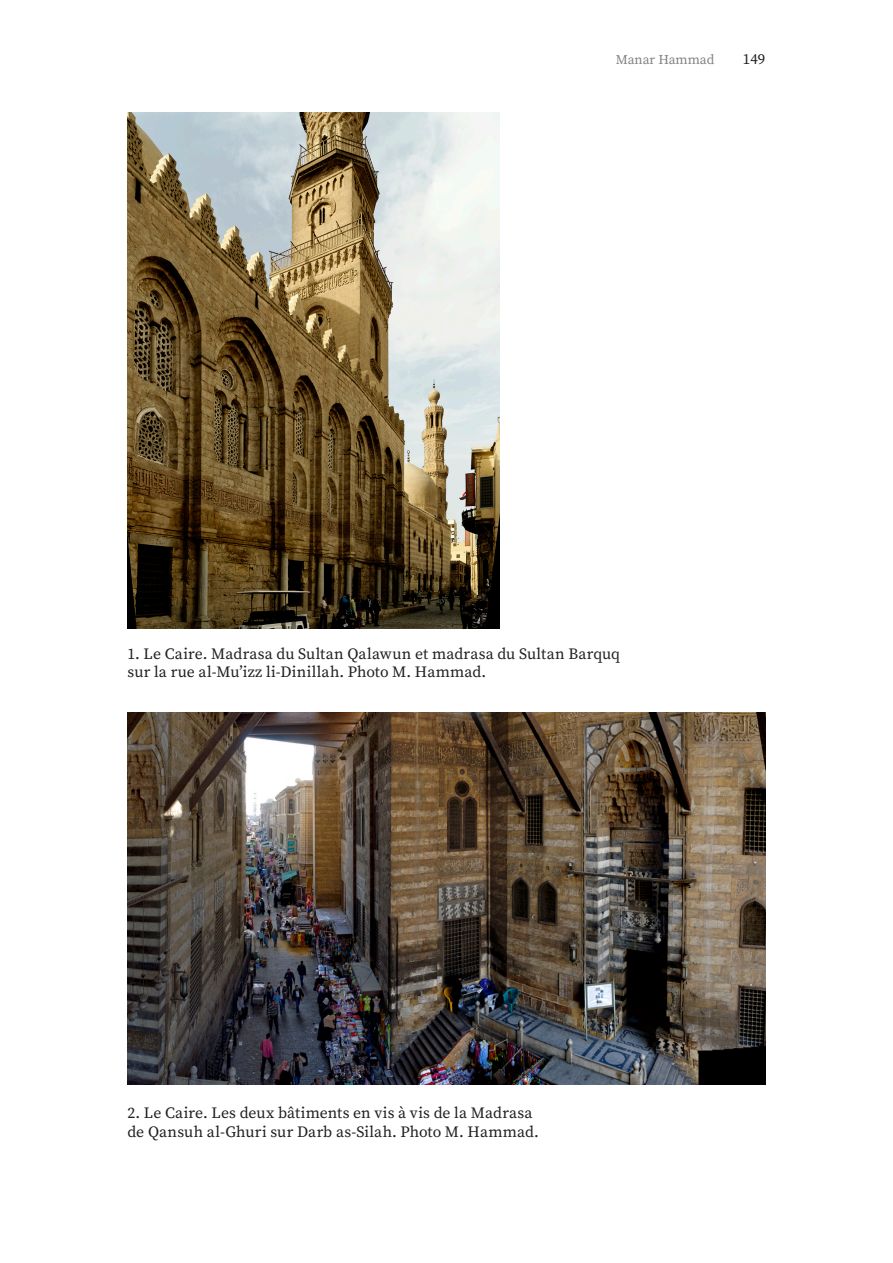
<style>
.page{position:relative;width:893px;height:1263px;background:#fff}
.page>*{position:absolute;margin:0;border:0;box-sizing:border-box;transform-origin:0 0}
.Legendas{font:15.75px "Source Serif Variable";letter-spacing:.01em;color:#231f20}
.t1{font:15px "Source Serif Variable";color:#231f20}
.t2{font:13.5px "Source Serif Variable";letter-spacing:-.005em;color:#808285}
</style>
<div class="page">
<img style="left:127px;top:113px;width:373px;height:516px">
<img style="left:127px;top:712px;width:638px;height:373px">
<p class="t2" style="left:616px;top:50px;width:100px">Manar Hammad</p>
<p class="t1" style="left:743px;top:49px;width:24px">149</p>
<p class="Legendas" style="left:127px;top:643px;width:494px">1. Le Caire. Madrasa du Sultan Qalawun et madrasa du Sultan Barquq</p>
<p class="Legendas" style="left:127px;top:662px;width:360px">sur la rue al-Mu’izz li-Dinillah. Photo M. Hammad.</p>
<p class="Legendas" style="left:127px;top:1102px;width:407px">2. Le Caire. Les deux bâtiments en vis à vis de la Madrasa</p>
<p class="Legendas" style="left:127px;top:1121px;width:413px">de Qansuh al-Ghuri sur Darb as-Silah. Photo M. Hammad.</p>
</div>
